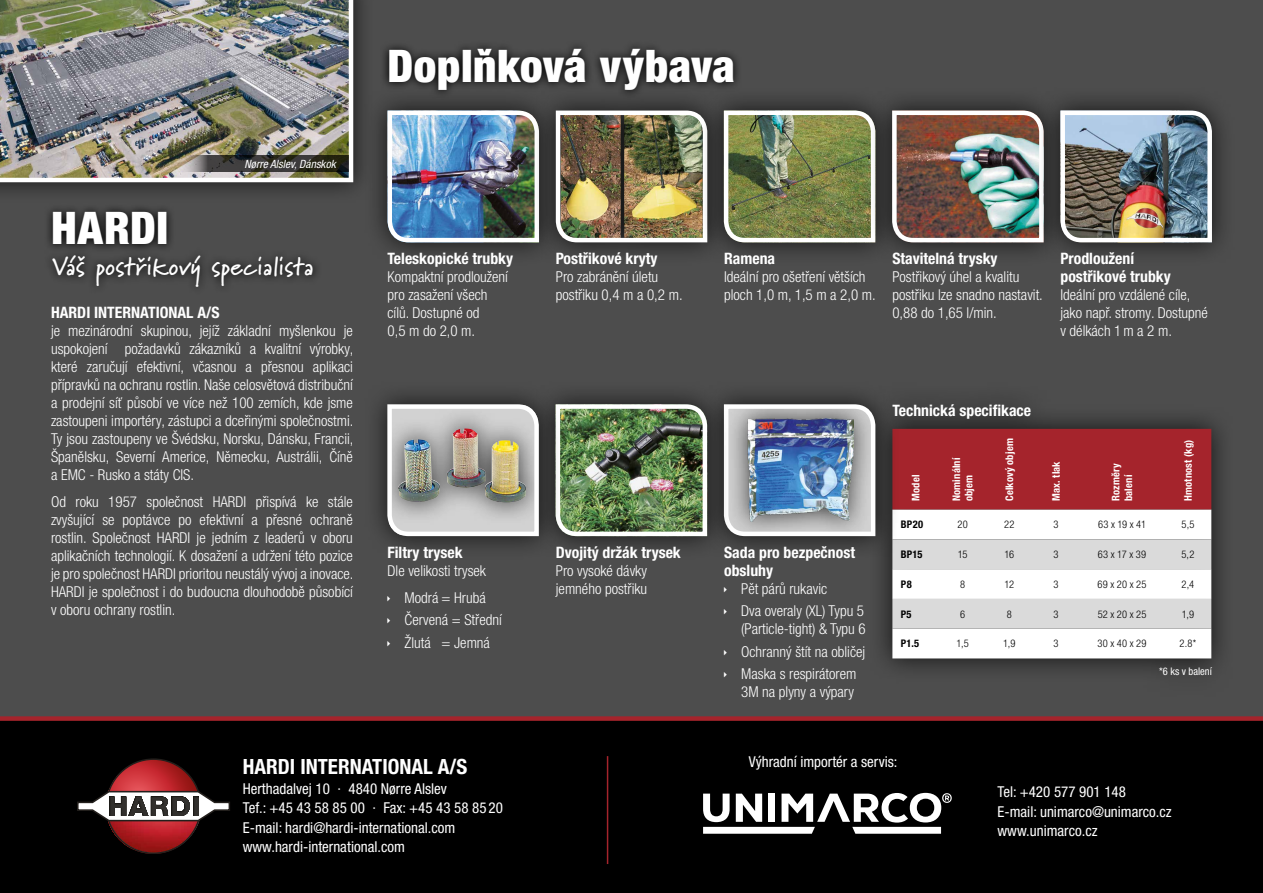
<style>
.page{position:relative;width:1263px;height:893px;background:#4d4d4d}
.page>*{position:absolute;margin:0;border:0;box-sizing:border-box;transform-origin:0 0}
.t1{font:900 condensed 45px "Helvetica Neue LT Pro";letter-spacing:.015em;color:#fff}
.t2{font:700 25.5px "Marydale";letter-spacing:.005em;color:#fff}
.t3{font:700 condensed 21px "Helvetica Neue LT Pro";color:#fff}
.t4{font:700 condensed 15.75px/18px "Helvetica Neue LT Pro";color:#fff}
.t5{font:300 condensed 15px/18px "Helvetica Neue LT Pro";color:#fff}
.t6{font:condensed 15px/19.5px "Helvetica Neue LT Pro";color:#fff}
.t7{font:italic condensed 11.4px "Helvetica Neue LT Pro";color:#fff}
.t8{font:300 condensed 10.5px "Helvetica Neue LT Pro";letter-spacing:.025em;color:#000}
.t9{font:700 condensed 10.5px/12.6px "Helvetica Neue LT Pro";letter-spacing:.02em;color:#fff}
.t10{font:700 condensed 10.5px "Helvetica Neue LT Pro";letter-spacing:.025em;color:#000}
.t11{font:condensed 10.5px "Helvetica Neue LT Pro";color:#fff}
</style>
<div class="page">
<div style="left:0;top:719px;width:1263px;height:174px;background:#000"></div>
<div style="left:0;top:716px;width:1263px;height:5px;background:#a5242c"></div>
<div style="left:0;top:0;width:374px;height:203px;background:#000;opacity:.75"></div>
<img style="left:0;top:0;width:355px;height:185px">
<svg style="left:178px;top:155px;width:171px;height:17px"></svg>
<svg style="left:48px;top:207px;width:269px;height:79px"></svg>
<div style="left:868px;top:382px;width:367px;height:315px;background:#000;opacity:.75"></div>
<div style="left:899px;top:429px;width:312px;height:81px;background:#a5242c"></div>
<div style="left:892px;top:510px;width:319px;height:148px;background:#fff"></div>
<svg style="left:892px;top:539px;width:319px;height:90px;background:#e4e4e4"></svg>
<svg style="left:384px;top:45px;width:354px;height:42px"></svg>
<div style="left:364px;top:87px;width:199px;height:179px;background:#000;opacity:.75"></div>
<img style="left:385px;top:108px;width:147px;height:137px">
<div style="left:532px;top:87px;width:199px;height:179px;background:#000;opacity:.75"></div>
<img style="left:553px;top:108px;width:147px;height:137px">
<div style="left:700px;top:87px;width:199px;height:179px;background:#000;opacity:.75"></div>
<img style="left:722px;top:108px;width:146px;height:137px">
<div style="left:868px;top:87px;width:199px;height:179px;background:#000;opacity:.75"></div>
<img style="left:890px;top:108px;width:146px;height:137px">
<div style="left:700px;top:380px;width:199px;height:180px;background:#000;opacity:.75"></div>
<img style="left:731px;top:402px;width:147px;height:136px">
<div style="left:532px;top:380px;width:199px;height:180px;background:#000;opacity:.75"></div>
<img style="left:563px;top:402px;width:146px;height:136px">
<div style="left:363px;top:380px;width:200px;height:180px;background:#000;opacity:.75"></div>
<img style="left:385px;top:402px;width:156px;height:136px">
<div style="left:1036px;top:87px;width:200px;height:179px;background:#000;opacity:.75"></div>
<img style="left:1058px;top:108px;width:156px;height:137px">
<svg style="left:77px;top:758px;width:153px;height:96px"></svg>
<hr style="left:607px;top:756px;width:1px;height:108px;background:#a5242c">
<svg style="left:703px;top:793px;width:249px;height:41px"></svg>
<p class="t7" style="left:245px;top:157px;width:93px">Nørre Alslev, Dánskok</p>
<h1 class="t1" style="left:51px;top:201px;width:119px">HARDI</h1>
<h2 class="t2" style="left:51px;top:251px;width:264px">Váš postřikový specialista</h2>
<p class="t4" style="left:51px;top:304px;width:170px">HARDI INTERNATIONAL A/S</p>
<p class="t5" style="left:51px;top:322px;width:304px;text-align:justify">je mezinárodní skupinou, jejíž základní myšlenkou je uspokojení požadavků zákazníků a kvalitní výrobky, které zaručují efektivní, včasnou a přesnou aplikaci přípravků na ochranu rostlin. Naše celosvětová distribuční a prodejní síť působí ve více než 100 zemích, kde jsme zastoupeni importéry, zástupci a dceřinými společnostmi.<br>Ty jsou zastoupeny ve Švédsku, Norsku, Dánsku, Francii, Španělsku, Severní Americe, Německu, Austrálii, Číně a EMC - Rusko a státy CIS.</p>
<p class="t5" style="left:51px;top:493px;width:304px;text-align:justify">Od roku 1957 společnost HARDI přispívá ke stále zvyšující se poptávce po efektivní a přesné ochraně rostlin. Společnost HARDI je jedním z leaderů v oboru aplikačních technologií. K dosažení a udržení této pozice je pro společnost HARDI prioritou neustálý vývoj a inovace.<br>HARDI je společnost i do budoucna dlouhodobě působící v oboru ochrany rostlin.</p>
<h1 class="t1" style="left:387px;top:39px;width:349px">Doplňková výbava</h1>
<p class="t4" style="left:387px;top:250px;width:127px">Teleskopické trubky</p>
<p class="t5" style="left:387px;top:268px;width:122px">Kompaktní prodloužení pro zasažení všech cílů. Dostupné od<br>0,5 m do 2,0 m.</p>
<p class="t4" style="left:556px;top:250px;width:103px">Postřikové kryty</p>
<p class="t5" style="left:556px;top:268px;width:128px">Pro zabránění úletu postřiku 0,4 m a 0,2 m.</p>
<p class="t4" style="left:388px;top:543px;width:77px">Filtry trysek</p>
<p class="t5" style="left:388px;top:557px;width:100px;line-height:27px;text-align:right">Dle velikosti trysek<br>Modrá = Hrubá</p>
<p class="t5" style="left:405px;top:609px;width:99px;line-height:22.2px">Červená = Střední<br>Žlutá = Jemná</p>
<p class="t4" style="left:556px;top:543px;width:126px">Dvojitý držák trysek</p>
<p class="t5" style="left:556px;top:562px;width:93px">Pro vysoké dávky jemného postřiku</p>
<p class="t4" style="left:724px;top:250px;width:53px">Ramena</p>
<p class="t5" style="left:724px;top:268px;width:153px">Ideální pro ošetření větších ploch 1,0 m, 1,5 m a 2,0 m.</p>
<p class="t4" style="left:892px;top:250px;width:107px">Stavitelná trysky</p>
<p class="t5" style="left:892px;top:268px;width:152px">Postřikový úhel a kvalitu postřiku lze snadno nastavit.<br>0,88 do 1,65 l/min.</p>
<p class="t4" style="left:1060px;top:250px;width:112px">Prodloužení postřikové trubky</p>
<p class="t5" style="left:1060px;top:286px;width:149px">Ideální pro vzdálené cíle, jako např. stromy. Dostupné v délkách 1m a 2 m.</p>
<p class="t4" style="left:724px;top:543px;width:132px">Sada pro bezpečnost obsluhy</p>
<p class="t5" style="left:741px;top:578px;width:124px;line-height:22.2px">Pět párů rukavic<br>Dva overaly (XL) Typu 5</p>
<p class="t5" style="left:741px;top:618px;width:126px;line-height:22.2px;text-align:justify">(Particle-tight) &amp; Typu 6<br>Ochranný štít na obličej Maska s respirátorem</p>
<p class="t5" style="left:741px;top:682px;width:114px">3M na plyny a výpary</p>
<p class="t4" style="left:892px;top:402px;width:140px">Technická specifikace</p>
<p class="t9" style="left:909px;top:501px;width:28px;rotate:-90deg">Model</p>
<p class="t9" style="left:950px;top:501px;width:45px;rotate:-90deg">Nominální objem</p>
<p class="t9" style="left:1003px;top:501px;width:64px;rotate:-90deg">Celkový objem</p>
<p class="t9" style="left:1050px;top:501px;width:41px;rotate:-90deg">Max. tlak</p>
<p class="t9" style="left:1109px;top:501px;width:39px;rotate:-90deg">Rozměry balení</p>
<p class="t9" style="left:1182px;top:501px;width:63px;rotate:-90deg">Hmotnost (kg)</p>
<p class="t10" style="left:901px;top:518px;width:24px">BP20</p>
<p class="t8" style="left:957px;top:518px;width:12px">20</p>
<p class="t8" style="left:1004px;top:518px;width:12px">22</p>
<p class="t8" style="left:1053px;top:518px;width:7px">3</p>
<p class="t8" style="left:1098px;top:518px;width:49px">63 x 19 x 41</p>
<p class="t8" style="left:1181px;top:518px;width:14px">5,5</p>
<p class="t10" style="left:901px;top:548px;width:23px">BP15</p>
<p class="t8" style="left:958px;top:548px;width:11px">15</p>
<p class="t8" style="left:1004px;top:548px;width:11px">16</p>
<p class="t8" style="left:1053px;top:548px;width:7px">3</p>
<p class="t8" style="left:1098px;top:548px;width:50px">63 x 17 x 39</p>
<p class="t8" style="left:1181px;top:548px;width:14px">5,2</p>
<p class="t10" style="left:901px;top:578px;width:12px">P8</p>
<p class="t8" style="left:960px;top:578px;width:7px">8</p>
<p class="t8" style="left:1004px;top:578px;width:11px">12</p>
<p class="t8" style="left:1053px;top:578px;width:7px">3</p>
<p class="t8" style="left:1098px;top:578px;width:50px">69 x 20 x 25</p>
<p class="t8" style="left:1181px;top:578px;width:14px">2,4</p>
<p class="t10" style="left:901px;top:608px;width:12px">P5</p>
<p class="t8" style="left:960px;top:608px;width:7px">6</p>
<p class="t8" style="left:1007px;top:608px;width:7px">8</p>
<p class="t8" style="left:1053px;top:608px;width:7px">3</p>
<p class="t8" style="left:1098px;top:608px;width:50px">52 x 20 x 25</p>
<p class="t8" style="left:1182px;top:608px;width:14px">1,9</p>
<p class="t10" style="left:901px;top:637px;width:20px">P1.5</p>
<p class="t8" style="left:956px;top:638px;width:14px">1,5</p>
<p class="t8" style="left:1003px;top:638px;width:14px">1,9</p>
<p class="t8" style="left:1053px;top:638px;width:7px">3</p>
<p class="t8" style="left:1097px;top:638px;width:51px">30 x 40 x 29</p>
<p class="t8" style="left:1179px;top:638px;width:18px">2.8*</p>
<p class="t11" style="left:1159px;top:665px;width:54px">*6 ks v balení</p>
<h3 class="t3" style="left:243px;top:754px;width:226px">HARDI INTERNATIONAL A/S</h3>
<p class="t6" style="left:243px;top:778px;width:262px">Herthadalvej 10 · 4840 Nørre Alslev<br>Tef.: +45 43 58 85 00 · Fax: +45 43 58 85 20<br>E-mail: hardi@hardi-international.com www.hardi-international.com</p>
<p class="t6" style="left:749px;top:751px;width:150px">Výhradní importér a servis:</p>
<p class="t6" style="left:997px;top:782px;width:176px">Tel: +420 577 901 148<br>E-mail: unimarco@unimarco.cz www.unimarco.cz</p>
</div>
